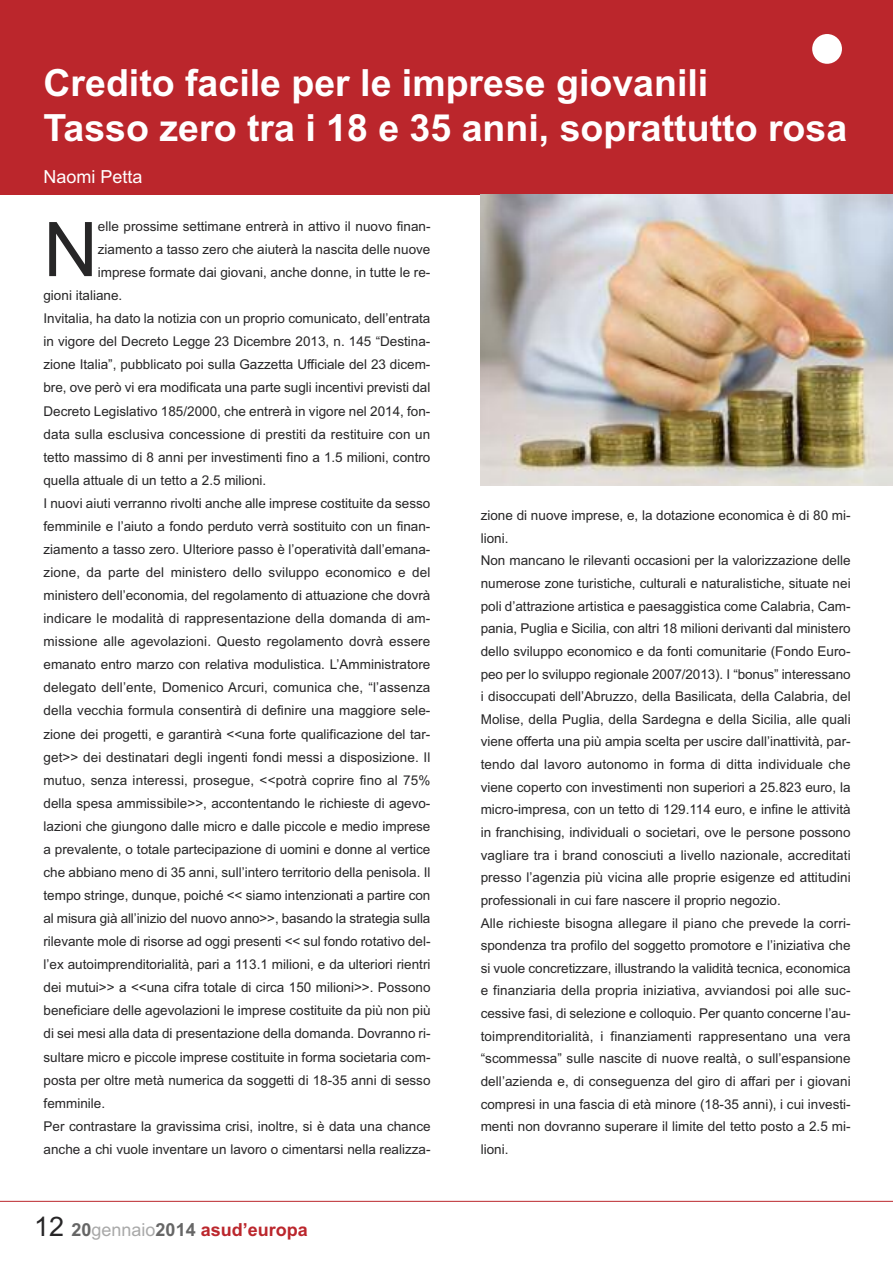
<style>
.page{position:relative;width:893px;height:1263px;background:#fff}
.page>*{position:absolute;margin:0;border:0;box-sizing:border-box;transform-origin:0 0}
.t1{font:75.45px "Arial";color:#272627}
.t2{font:700 37.5px/45px "Arial";color:#fff}
.t3{font:700 18px "Arial";color:#bb262c}
.t4{font:18px "Arial";color:#fff}
.t5{font:13.5px/22.6px "Arial";color:#272627}
.s1{font-weight:400;font-size:27px;color:#272627}
.s2{color:#666}
.s3{font-weight:400;color:#a9a9a9}
</style>
<div class="page">
<div style="left:0;top:0;width:893px;height:194px;background:#bb262c"></div>
<div style="left:812px;top:34px;width:30px;height:30px;background:#fff;border-radius:50%"></div>
<hr style="left:0;top:1201px;width:893px;height:1px;background:#bb262c">
<div style="left:480px;top:194px;width:413px;height:298px;background:linear-gradient(to right,#fff,#fff)"></div>
<img style="left:480px;top:194px;width:413px;height:291px">
<h2 class="t2" style="left:43px;top:60px;width:805px">Credito facile per le imprese giovanili<br>Tasso zero tra i 18 e 35 anni, soprattutto rosa</h2>
<h3 class="t4" style="left:43px;top:167px;width:101px">Naomi Petta</h3>
<h1 class="t1" style="left:43px;top:206px;width:56px">N</h1>
<p class="t5" style="left:98px;top:215px;width:334px">elle prossime settimane entrerà in attivo il nuovo finan-</p>
<p class="t5" style="left:98px;top:238px;width:334px">ziamento a tasso zero che aiuterà la nascita delle nuove</p>
<p class="t5" style="left:98px;top:261px;width:334px">imprese formate dai giovani, anche donne, in tutte le re-</p>
<p class="t5" style="left:43px;top:284px;width:80px">gioni italiane.</p>
<p class="t5" style="left:43px;top:307px;width:388px">Invitalia, ha dato la notizia con un proprio comunicato, dell’entrata</p>
<p class="t5" style="left:43px;top:330px;width:388px">in vigore del Decreto Legge 23 Dicembre 2013, n. 145 “Destina-</p>
<p class="t5" style="left:43px;top:353px;width:388px">zione Italia”, pubblicato poi sulla Gazzetta Ufficiale del 23 dicem-</p>
<p class="t5" style="left:43px;top:376px;width:388px">bre, ove però vi era modificata una parte sugli incentivi previsti dal</p>
<p class="t5" style="left:43px;top:400px;width:388px">Decreto Legislativo 185/2000, che entrerà in vigore nel 2014, fon-</p>
<p class="t5" style="left:43px;top:423px;width:388px">data sulla esclusiva concessione di prestiti da restituire con un</p>
<p class="t5" style="left:43px;top:446px;width:388px">tetto massimo di 8 anni per investimenti fino a 1.5 milioni, contro</p>
<p class="t5" style="left:43px;top:469px;width:224px">quella attuale di un tetto a 2.5 milioni.</p>
<p class="t5" style="left:43px;top:492px;width:388px">I nuovi aiuti verranno rivolti anche alle imprese costituite da sesso</p>
<p class="t5" style="left:43px;top:515px;width:388px">femminile e l’aiuto a fondo perduto verrà sostituito con un finan-</p>
<p class="t5" style="left:43px;top:538px;width:388px">ziamento a tasso zero. Ulteriore passo è l’operatività dall’emana-</p>
<p class="t5" style="left:43px;top:561px;width:388px">zione, da parte del ministero dello sviluppo economico e del</p>
<p class="t5" style="left:43px;top:584px;width:388px">ministero dell’economia, del regolamento di attuazione che dovrà</p>
<p class="t5" style="left:43px;top:607px;width:388px">indicare le modalità di rappresentazione della domanda di am-</p>
<p class="t5" style="left:43px;top:630px;width:388px">missione alle agevolazioni. Questo regolamento dovrà essere</p>
<p class="t5" style="left:43px;top:653px;width:388px">emanato entro marzo con relativa modulistica. L’Amministratore</p>
<p class="t5" style="left:43px;top:676px;width:388px">delegato dell’ente, Domenico Arcuri, comunica che, “l’assenza</p>
<p class="t5" style="left:43px;top:699px;width:388px">della vecchia formula consentirà di definire una maggiore sele-</p>
<p class="t5" style="left:43px;top:722px;width:388px">zione dei progetti, e garantirà &lt;&lt;una forte qualificazione del tar-</p>
<p class="t5" style="left:43px;top:746px;width:388px">get&gt;&gt; dei destinatari degli ingenti fondi messi a disposizione. Il</p>
<p class="t5" style="left:43px;top:769px;width:388px">mutuo, senza interessi, prosegue, &lt;&lt;potrà coprire fino al 75%</p>
<p class="t5" style="left:43px;top:792px;width:388px">della spesa ammissibile&gt;&gt;, accontentando le richieste di agevo-</p>
<p class="t5" style="left:43px;top:815px;width:388px">lazioni che giungono dalle micro e dalle piccole e medio imprese</p>
<p class="t5" style="left:43px;top:838px;width:388px">a prevalente, o totale partecipazione di uomini e donne al vertice</p>
<p class="t5" style="left:43px;top:861px;width:388px">che abbiano meno di 35 anni, sull’intero territorio della penisola. Il</p>
<p class="t5" style="left:43px;top:884px;width:388px">tempo stringe, dunque, poiché &lt;&lt; siamo intenzionati a partire con</p>
<p class="t5" style="left:44px;top:907px;width:388px">al misura già all’inizio del nuovo anno&gt;&gt;, basando la strategia sulla</p>
<p class="t5" style="left:44px;top:930px;width:388px">rilevante mole di risorse ad oggi presenti &lt;&lt; sul fondo rotativo del-</p>
<p class="t5" style="left:44px;top:953px;width:388px">l’ex autoimprenditorialità, pari a 113.1 milioni, e da ulteriori rientri</p>
<p class="t5" style="left:44px;top:976px;width:388px">dei mutui&gt;&gt; a &lt;&lt;una cifra totale di circa 150 milioni&gt;&gt;. Possono</p>
<p class="t5" style="left:44px;top:999px;width:388px">beneficiare delle agevolazioni le imprese costituite da più non più</p>
<p class="t5" style="left:44px;top:1022px;width:388px">di sei mesi alla data di presentazione della domanda. Dovranno ri-</p>
<p class="t5" style="left:44px;top:1045px;width:388px">sultare micro e piccole imprese costituite in forma societaria com-</p>
<p class="t5" style="left:44px;top:1069px;width:388px">posta per oltre metà numerica da soggetti di 18-35 anni di sesso</p>
<p class="t5" style="left:44px;top:1092px;width:63px">femminile.</p>
<p class="t5" style="left:44px;top:1115px;width:388px">Per contrastare la gravissima crisi, inoltre, si è data una chance</p>
<p class="t5" style="left:44px;top:1138px;width:388px">anche a chi vuole inventare un lavoro o cimentarsi nella realizza-</p>
<h3 class="t3" style="left:34px;top:1219px;width:275px"><span class="s1">12</span> <span class="s2">20</span><span class="s3">gennaio</span><span class="s2">2014</span> asud’europa</h3>
<p class="t5" style="left:481px;top:504px;width:371px">zione di nuove imprese, e, la dotazione economica è di 80 mi&shy;lioni.<br>Non mancano le rilevanti occasioni per la valorizzazione delle numerose zone turistiche, culturali e naturalistiche, situate nei poli d’attrazione artistica e paesaggistica come Calabria, Cam&shy;pania, Puglia e Sicilia, con altri 18 milioni derivanti dal ministero dello sviluppo economico e da fonti comunitarie (Fondo Euro&shy;peo per lo sviluppo regionale 2007/2013). I “bonus” interessano i disoccupati dell’Abruzzo, della Basilicata, della Calabria, del Molise, della Puglia, della Sardegna e della Sicilia, alle quali viene offerta una più ampia scelta per uscire dall’inattività, par&shy;tendo dal lavoro autonomo in forma di ditta individuale che viene coperto con investimenti non superiori a 25.823 euro, la micro-impresa, con un tetto di 129.114 euro, e infine le attività in franchising, individuali o societari, ove le persone possono vagliare tra i brand conosciuti a livello nazionale, accreditati presso l’agenzia più vicina alle proprie esigenze ed attitudini professionali in cui fare nascere il proprio negozio.<br>Alle richieste bisogna allegare il piano che prevede la corri&shy;spondenza tra profilo del soggetto promotore e l’iniziativa che si vuole concretizzare, illustrando la validità tecnica, economica e finanziaria della propria iniziativa, avviandosi poi alle suc&shy;cessive fasi, di selezione e colloquio. Per quanto concerne l’au&shy;toimprenditorialità, i finanziamenti rappresentano una vera “scommessa” sulle nascite di nuove realtà, o sull’espansione dell’azienda e, di conseguenza del giro di affari per i giovani compresi in una fascia di età minore (18-35 anni), i cui investi&shy;menti non dovranno superare il limite del tetto posto a 2.5 mi&shy;lioni.</p>
</div>
